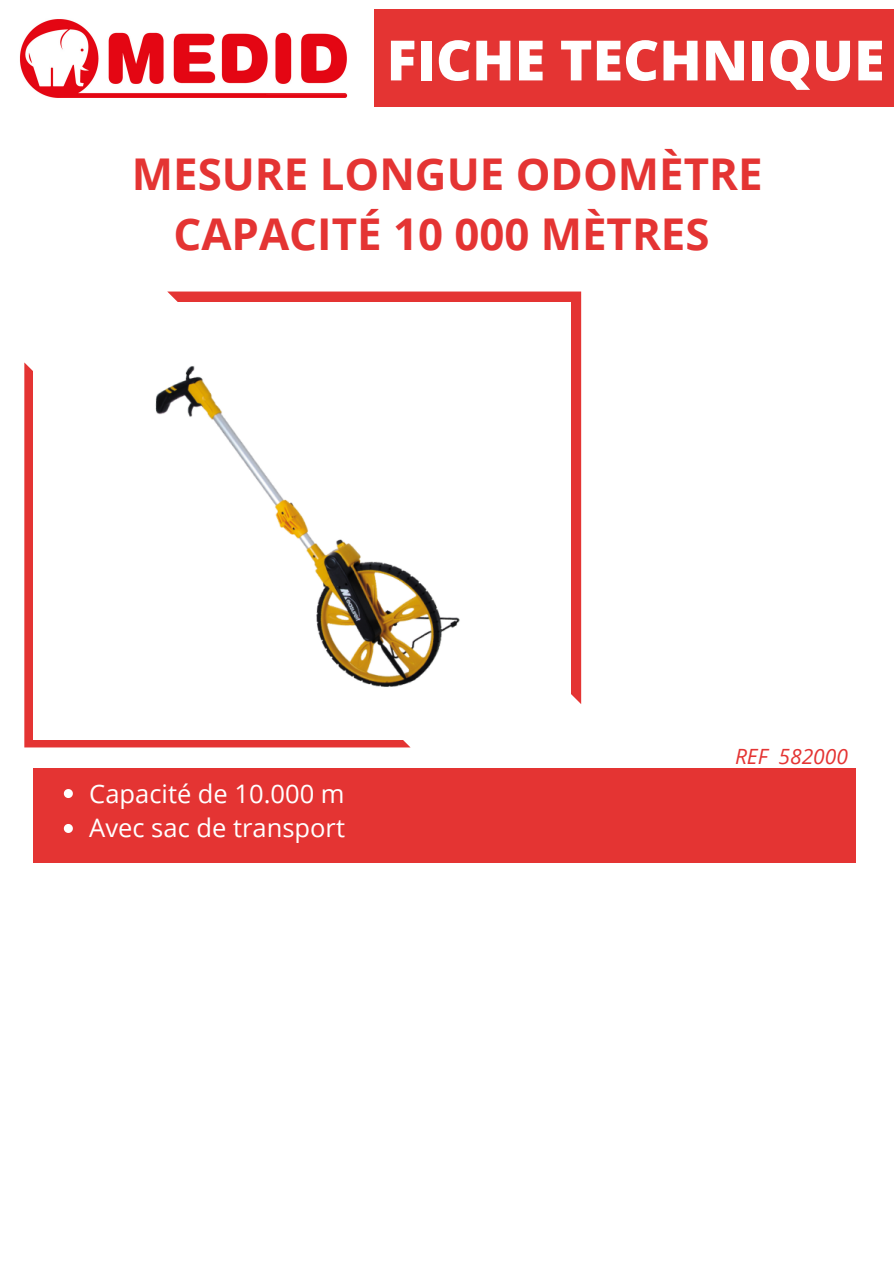
<style>
.page{position:relative;width:894px;height:1264px;background:#fff}
.page>*{position:absolute;margin:0;border:0;box-sizing:border-box;transform-origin:0 0}
.t1{font:800 55.65px "Open Sans";color:#fff}
.t2{font:700 43.8px "Open Sans";color:#e43433}
.t3{font:25.5px "Open Sans";color:#fff}
.t4{font:italic 21px "Open Sans";color:#e43433}
</style>
<div class="page">
<img style="left:20px;top:19px;width:328px;height:79px">
<svg style="left:24px;top:362px;width:386px;height:385px;background:#e7504f"></svg>
<svg style="left:167px;top:291px;width:414px;height:413px;background:#e64443"></svg>
<img style="left:34px;top:302px;width:536px;height:437px">
<div style="left:374px;top:10px;width:519px;height:97px;background:#e43433"></div>
<div style="left:34px;top:768px;width:821px;height:95px;background:#e43433"></div>
<svg style="left:64px;top:789px;width:9px;height:9px"></svg>
<svg style="left:64px;top:824px;width:9px;height:9px"></svg>
<p class="t1" style="left:386px;top:21px;width:499px">FICHE TECHNIQUE</p>
<p class="t2" style="left:132px;top:143px;width:632px">MESURE LONGUE ODOMÈTRE</p>
<p class="t2" style="left:173px;top:204px;width:537px">CAPACITÉ 10 000 MÈTRES</p>
<p class="t3" style="left:89px;top:775px;width:257px">Capacité de 10.000 m</p>
<p class="t3" style="left:89px;top:810px;width:257px">Avec sac de transport</p>
<p class="t4" style="left:734px;top:741px;width:114px">REF 582000</p>
</div>
